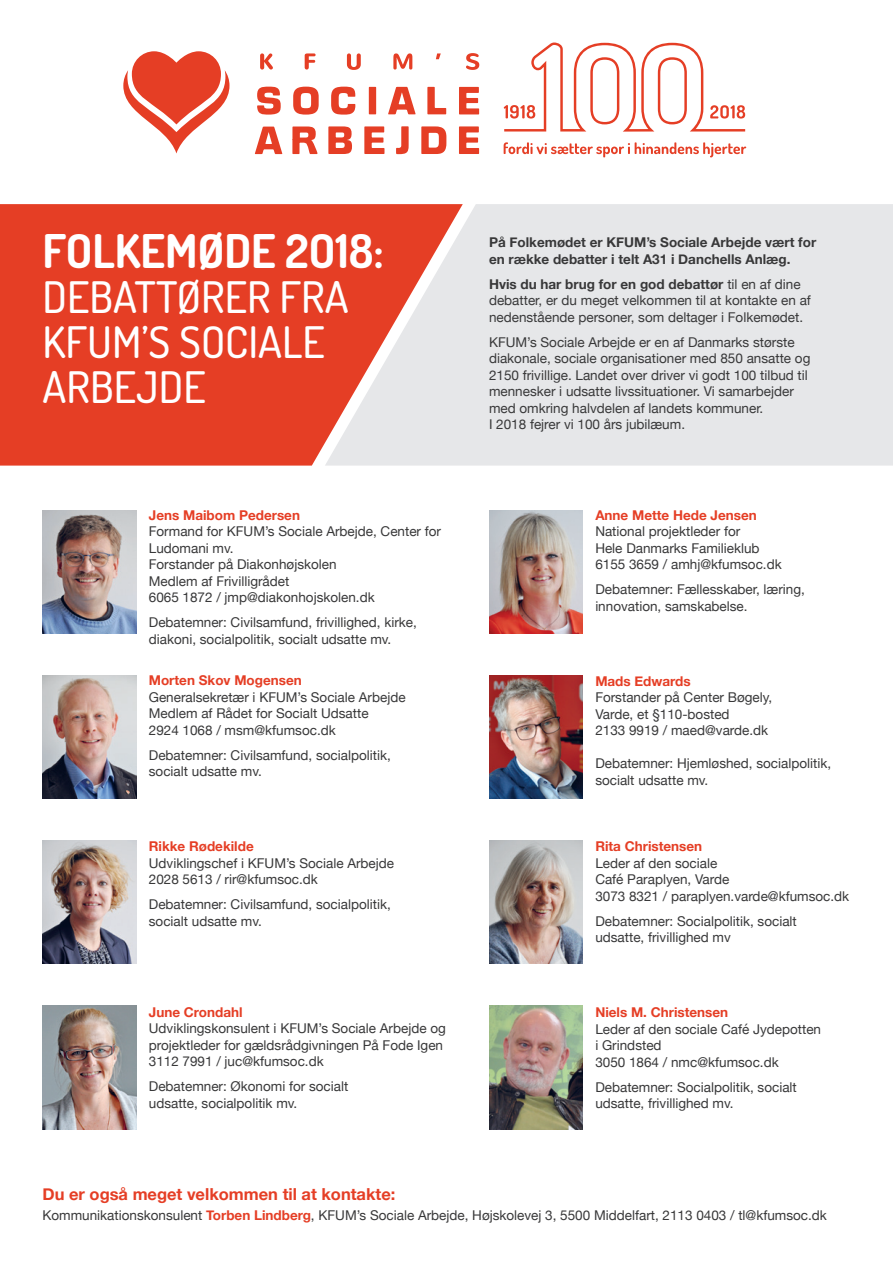
<style>
.page{position:relative;width:893px;height:1263px;background:#fff}
.page>*{position:absolute;margin:0;border:0;box-sizing:border-box;transform-origin:0 0}
.t1{font:700 46.5px "Dosis";color:#fff}
.t2{font:500 43.5px/45px "Dosis";color:#fff}
.t3{font:700 16.5px "Helvetica Neue";color:#e53e25}
.t4{font:13.5px/16.5px "Helvetica Neue";color:#383839}
.t5{font:700 13.5px "Helvetica Neue";color:#e53e25}
.t6{font:700 13.5px/16.5px "Helvetica Neue";color:#383839}
.s1{font-weight:700}
.s2{font-weight:700;color:#e53e25}
</style>
<div class="page">
<div style="left:463px;top:204px;width:430px;height:262px;background:#e6e7e9"></div>
<svg style="left:504px;top:43px;width:241px;height:89px"></svg>
<svg style="left:257px;top:87px;width:24px;height:28px"></svg>
<svg style="left:293px;top:87px;width:26px;height:28px"></svg>
<svg style="left:331px;top:87px;width:24px;height:28px"></svg>
<div style="left:369px;top:87px;width:7px;height:27px;background:#e53e25"></div>
<svg style="left:388px;top:87px;width:28px;height:27px"></svg>
<svg style="left:427px;top:87px;width:19px;height:27px"></svg>
<svg style="left:328px;top:126px;width:24px;height:28px"></svg>
<svg style="left:364px;top:126px;width:20px;height:28px"></svg>
<svg style="left:421px;top:126px;width:25px;height:28px"></svg>
<svg style="left:459px;top:126px;width:20px;height:28px"></svg>
<svg style="left:292px;top:126px;width:26px;height:28px"></svg>
<svg style="left:396px;top:126px;width:13px;height:28px"></svg>
<svg style="left:459px;top:87px;width:20px;height:27px"></svg>
<svg style="left:255px;top:127px;width:27px;height:27px"></svg>
<svg style="left:260px;top:53px;width:219px;height:17px"></svg>
<svg style="left:123px;top:51px;width:106px;height:102px"></svg>
<svg style="left:504px;top:142px;width:242px;height:15px"></svg>
<svg style="left:0;top:204px;width:463px;height:262px;background:#e55a46"></svg>
<img style="left:43px;top:510px;width:93px;height:124px">
<img style="left:43px;top:675px;width:93px;height:124px">
<img style="left:43px;top:840px;width:93px;height:124px">
<img style="left:43px;top:1006px;width:93px;height:123px">
<img style="left:489px;top:510px;width:94px;height:124px">
<img style="left:489px;top:675px;width:94px;height:124px">
<img style="left:489px;top:840px;width:94px;height:124px">
<img style="left:489px;top:1006px;width:94px;height:123px">
<h1 class="t1" style="left:43px;top:221px;width:343px">FOLKEMØDE 2O18:</h1>
<h2 class="t2" style="left:43px;top:274px;width:308px">DEBATTØRER FRA<br>KFUM’S SOCIALE<br>ARBEJDE</h2>
<p class="t5" style="left:149px;top:504px;width:153px">Jens Maibom Pedersen</p>
<p class="t4" style="left:149px;top:524px;width:294px">Formand for KFUM’s Sociale Arbejde, Center for<br>Ludomani mv.<br>Forstander på Diakonhøjskolen<br>Medlem af Frivilligrådet<br>6065 1872 / jmp@diakonhojskolen.dk</p>
<p class="t4" style="left:149px;top:615px;width:270px">Debatemner: Civilsamfund, frivillighed, kirke, diakoni, socialpolitik, socialt udsatte mv.</p>
<p class="t5" style="left:149px;top:670px;width:155px">Morten Skov Mogensen</p>
<p class="t4" style="left:149px;top:690px;width:258px">Generalsekretær i KFUM’s Sociale Arbejde<br>Medlem af Rådet for Socialt Udsatte<br>2924 1068 / msm@kfumsoc.dk</p>
<p class="t4" style="left:149px;top:748px;width:244px">Debatemner: Civilsamfund, socialpolitik, socialt udsatte mv.</p>
<p class="t5" style="left:149px;top:836px;width:106px">Rikke Rødekilde</p>
<p class="t4" style="left:149px;top:856px;width:247px">Udviklingschef i KFUM’s Sociale Arbejde<br>2028 5613 / rir@kfumsoc.dk</p>
<p class="t4" style="left:149px;top:897px;width:244px">Debatemner: Civilsamfund, socialpolitik, socialt udsatte mv.</p>
<p class="t5" style="left:149px;top:1001px;width:95px">June Crondahl</p>
<p class="t4" style="left:149px;top:1021px;width:299px">Udviklingskonsulent i KFUM’s Sociale Arbejde og projektleder for gældsrådgivningen På Fode Igen<br>3112 7991 / juc@kfumsoc.dk</p>
<p class="t4" style="left:149px;top:1079px;width:201px">Debatemner: Økonomi for socialt udsatte, socialpolitik mv.</p>
<p class="t6" style="left:489px;top:234px;width:329px">På Folkemødet er KFUM’s Sociale Arbejde vært for en række debatter i telt A31 i Danchells Anlæg.</p>
<p class="t4" style="left:489px;top:276px;width:323px"><span class="s1">Hvis du har brug for en god debattør</span> til en af dine debatter, er du meget velkommen til at kontakte en af nedenstående personer, som deltager i Folkemødet.</p>
<p class="t4" style="left:489px;top:334px;width:323px">KFUM’s Sociale Arbejde er en af Danmarks største diakonale, sociale organisationer med 850 ansatte og 2150 frivillige. Landet over driver vi godt 100 tilbud til mennesker i udsatte livssituationer. Vi samarbejder med omkring halvdelen af landets kommuner.<br>I 2018 fejrer vi 100 års jubilæum.</p>
<p class="t5" style="left:595px;top:504px;width:163px">Anne Mette Hede Jensen</p>
<p class="t4" style="left:595px;top:524px;width:188px">National projektleder for<br>Hele Danmarks Familieklub<br>6155 3659 / amhj@kfumsoc.dk</p>
<p class="t4" style="left:595px;top:582px;width:211px">Debatemner: Fællesskaber, læring, innovation, samskabelse.</p>
<p class="t5" style="left:595px;top:670px;width:97px">Mads Edwards</p>
<p class="t4" style="left:595px;top:690px;width:179px">Forstander på Center Bøgely,<br>Varde, et §110-bosted<br>2133 9919 / maed@varde.dk</p>
<p class="t4" style="left:595px;top:756px;width:237px">Debatemner: Hjemløshed, socialpolitik, socialt udsatte mv.</p>
<p class="t5" style="left:595px;top:836px;width:108px">Rita Christensen</p>
<p class="t4" style="left:595px;top:855px;width:255px">Leder af den sociale<br>Café Paraplyen, Varde<br>3073 8321 / paraplyen.varde@kfumsoc.dk</p>
<p class="t4" style="left:595px;top:913px;width:203px">Debatemner: Socialpolitik, socialt udsatte, frivillighed mv</p>
<p class="t5" style="left:595px;top:1002px;width:134px">Niels M. Christensen</p>
<p class="t4" style="left:595px;top:1021px;width:227px">Leder af den sociale Café Jydepotten i Grindsted<br>3050 1864 / nmc@kfumsoc.dk</p>
<p class="t4" style="left:595px;top:1079px;width:203px">Debatemner: Socialpolitik, socialt udsatte, frivillighed mv.</p>
<p class="t3" style="left:43px;top:1181px;width:354px">Du er også meget velkommen til at kontakte:</p>
<p class="t4" style="left:43px;top:1208px;width:786px">Kommunikationskonsulent <span class="s2">Torben Lindberg</span>, KFUM’s Sociale Arbejde, Højskolevej 3, 5500 Middelfart, 2113 0403 / tl@kfumsoc.dk</p>
</div>
